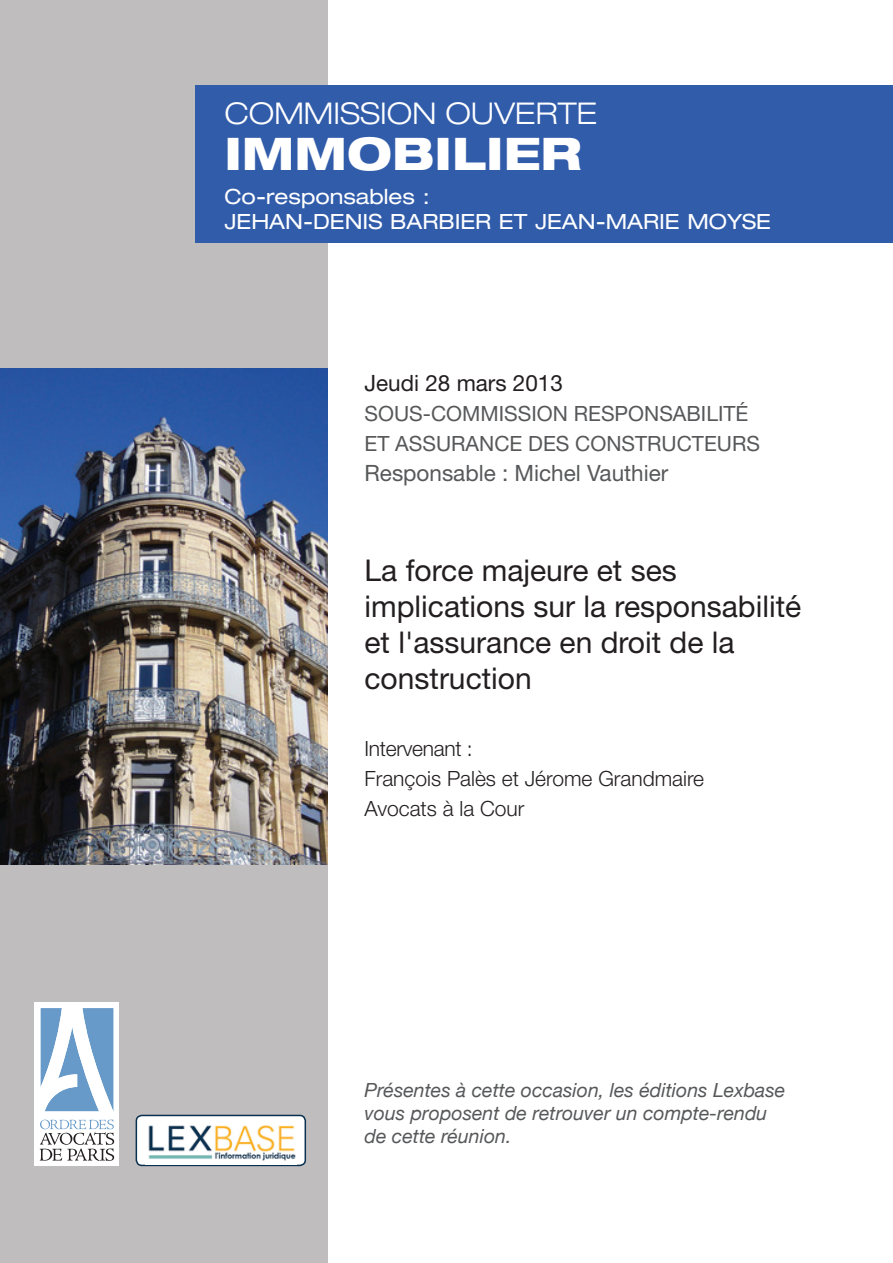
<style>
.page{position:relative;width:893px;height:1263px;background:#fff}
.page>*{position:absolute;margin:0;border:0;box-sizing:border-box;transform-origin:0 0}
.t1{font:800 expanded 45px "Helvetica Neue LT";color:#fff}
.t2{font:30px/36px "Helvetica Neue LT";color:#231f20}
.t3{font:300 expanded 30px "Helvetica Neue LT";color:#fff}
.t4{font:22.5px "Helvetica Neue LT";color:#57585a}
.t5{font:22.5px "Helvetica Neue LT";color:#231f20}
.t6{font:300 21px/30px "Helvetica Neue LT";color:#231f20}
.t7{font:21px/30px "Helvetica Neue LT";color:#57585a}
.t8{font:expanded 21px/25.2px "Helvetica Neue LT";color:#fff}
.t9{font:italic 19.5px/23.4px "Helvetica Neue LT";color:#57585a}
</style>
<div class="page">
<div style="left:0;top:0;width:327px;height:1263px;background:#c0bdbe"></div>
<img style="left:0;top:368px;width:327px;height:496px">
<div style="left:196px;top:85px;width:697px;height:158px;background:#315caa"></div>
<div style="left:34px;top:1002px;width:85px;height:164px;background:#fff"></div>
<svg style="left:40px;top:1119px;width:74px;height:42px"></svg>
<svg style="left:41px;top:1008px;width:72px;height:103px"></svg>
<div style="left:136px;top:1115px;width:169px;height:50px;background:#fff;border-radius:6px"></div>
<div style="left:136px;top:1115px;width:170px;height:51px;border:2px solid #09304f;border-radius:6px"></div>
<img style="left:146px;top:1125px;width:150px;height:39px">
<h2 class="t3" style="left:225px;top:95px;width:374px">COMMISSION OUVERTE</h2>
<h1 class="t1" style="left:225px;top:125px;width:359px">IMMOBILIER</h1>
<p class="t8" style="left:225px;top:183px;width:548px">CO-RESPONSABLES :<br>JEHAN-DENIS BARBIER ET JEAN-MARIE MOYSE</p>
<p class="t5" style="left:364px;top:369px;width:200px">Jeudi 28 mars 2013</p>
<p class="t7" style="left:364px;top:398px;width:394px">Sous-commission responsabilité et assurance des constructeurs</p>
<p class="t4" style="left:364px;top:459px;width:305px">Responsable : M ichel Vauthier</p>
<h2 class="t2" style="left:364px;top:552px;width:438px">La force majeure et ses implications sur la responsabilité et l'assurance en droit de la construction</h2>
<p class="t6" style="left:364px;top:733px;width:341px">Intervenant :<br>François Palès et Jérome Grandmaire<br>Avocats à la Cour</p>
<p class="t9" style="left:364px;top:1078px;width:422px">Présentes à cette occasion, les éditions Lexbase vous proposent de retrouver un compte-rendu de cette réunion.</p>
</div>
